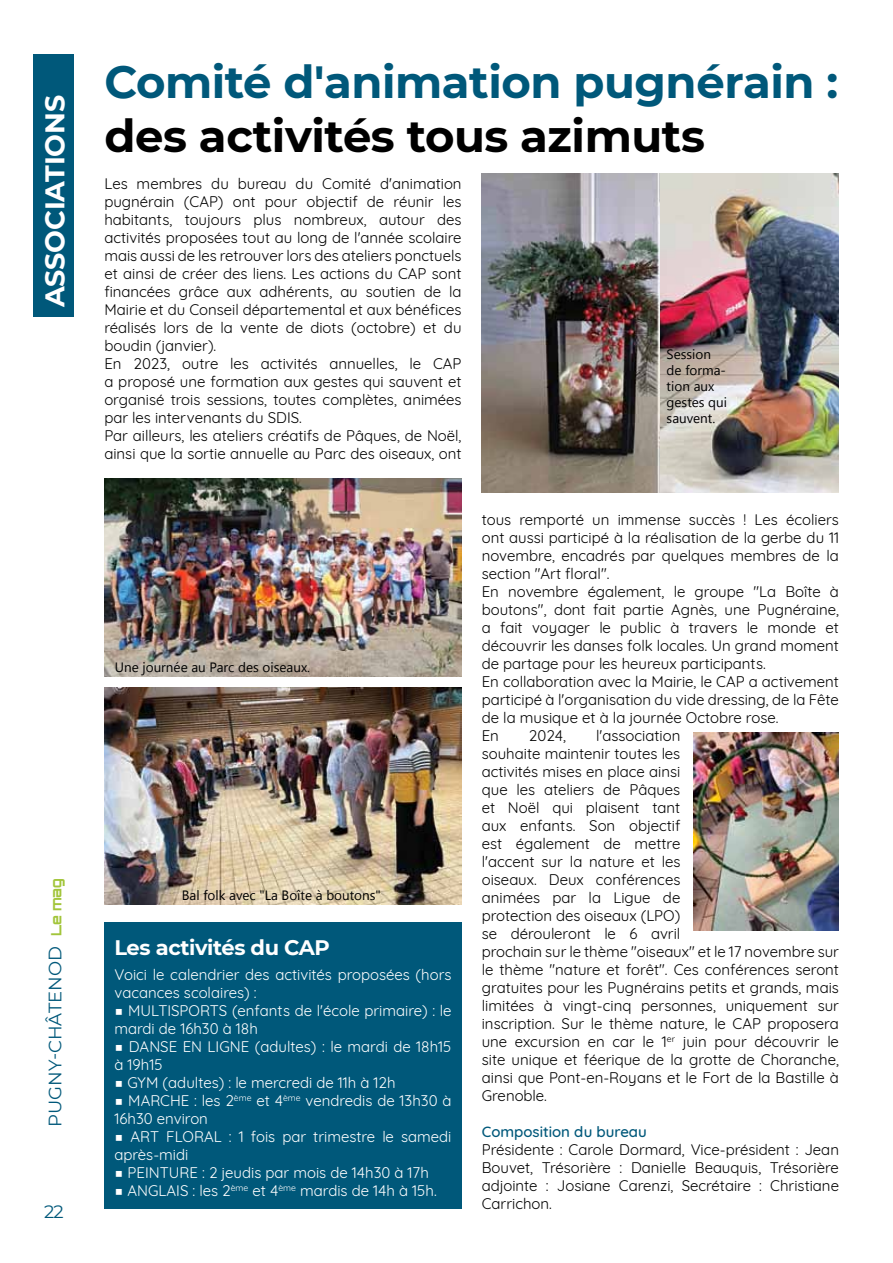
<style>
.page{position:relative;width:893px;height:1263px;background:#fff}
.page>*{position:absolute;margin:0;border:0;box-sizing:border-box;transform-origin:0 0}
.t1{font:700 45px "Montserrat";color:#00587a}
.t2{font:700 45px "Montserrat";color:#000}
.t3{font:700 27px "Montserrat";letter-spacing:-.005em;color:#fff}
.t4{font:700 21px "Montserrat";letter-spacing:-.02em;color:#fff}
.t5{font:18px "Montserrat";color:#00587a}
.t6{font:15px/18px "Quicksand";color:#000}
.t7{font:15px/18px "Quicksand";color:#fff}
.t8{font:500 15px "Quicksand";color:#00587a}
.t9{font:13.5px/16.2px "Nirmala UI";color:#000}
.s1{font-family:"Orbitron";font-weight:700;font-size:14.25px;color:#a2c53a}
.s2{font-family:"Montserrat";font-weight:700}
</style>
<div class="page">
<div style="left:33px;top:54px;width:40px;height:263px;background:#00587a"></div>
<img style="left:104px;top:478px;width:358px;height:198px">
<img style="left:482px;top:174px;width:357px;height:319px">
<div style="left:104px;top:922px;width:358px;height:287px;background:#00587a"></div>
<img style="left:104px;top:688px;width:358px;height:216px">
<img style="left:693px;top:733px;width:146px;height:197px">
<h2 class="t3" style="left:35px;top:307px;width:214px;rotate:-90deg">assoCiations</h2>
<p class="t5" style="left:43px;top:1127px;width:250px;rotate:-90deg">Pugny-châtenod <span class="s1">Le mag</span></p>
<p class="t5" style="left:44px;top:1204px;width:21px">22</p>
<h1 class="t1" style="left:104px;top:49px;width:735px">Comité d'animation pugnérain :</h1>
<h1 class="t2" style="left:104px;top:103px;width:602px">des activités tous azimuts</h1>
<p class="t6" style="left:104px;top:175px;width:359px">Les membres du bureau du Comité d'animation pugnérain (CAP) ont pour objectif de réunir les habitants, toujours plus nombreux, autour des activités proposées tout au long de l'année scolaire mais aussi de les retrouver lors des ateliers ponctuels et ainsi de créer des liens. Les actions du CAP sont financées grâce aux adhérents, au soutien de la Mairie et du Conseil départemental et aux bénéfices réalisés lors de la vente de diots (octobre) et du boudin (janvier).<br>En 2023, outre les activités annuelles, le CAP a proposé une formation aux gestes qui sauvent et organisé trois sessions, toutes complètes, animées par les intervenants du SDIS.<br>Par ailleurs, les ateliers créatifs de Pâques, de Noël, ainsi que la sortie annuelle au Parc des oiseaux, ont</p>
<p class="t9" style="left:667px;top:347px;width:62px">Session de forma&shy;tion aux gestes qui sauvent.</p>
<p class="t9" style="left:115px;top:660px;width:197px">Une journée au Parc des oiseaux.</p>
<p class="t9" style="left:182px;top:888px;width:201px">Bal folk avec "La Boîte à boutons"</p>
<h3 class="t4" style="left:114px;top:932px;width:217px">les activités du CaP</h3>
<p class="t7" style="left:114px;top:966px;width:339px">Voici le calendrier des activités proposées (hors vacances scolaires) :</p>
<p class="t7" style="left:114px;top:1002px;width:339px"><span class="s2">■</span> MULTISPORTS (enfants de l'école primaire) : le mardi de 16h30 à 18h</p>
<p class="t7" style="left:114px;top:1038px;width:339px"><span class="s2">■</span> DANSE EN LIGNE (adultes) : le mardi de 18h15 à 19h15</p>
<p class="t7" style="left:114px;top:1074px;width:283px"><span class="s2">■</span> GYM (adultes) : le mercredi de 11h à 12h</p>
<p class="t7" style="left:114px;top:1092px;width:339px"><span class="s2">■</span> MARCHE : les 2<sup>ème</sup> et 4<sup>ème</sup> vendredis de 13h30 à<br>16h30 environ</p>
<p class="t7" style="left:114px;top:1128px;width:339px"><span class="s2">■</span> ART FLORAL : 1 fois par trimestre le samedi après-midi</p>
<p class="t7" style="left:114px;top:1164px;width:316px"><span class="s2">■</span> PEINTURE : 2 jeudis par mois de 14h30 à 17h</p>
<p class="t7" style="left:114px;top:1182px;width:324px"><span class="s2">■</span> ANGLAIS : les 2<sup>ème</sup> et 4<sup>ème</sup> mardis de 14h à 15h.</p>
<p class="t6" style="left:482px;top:511px;width:359px">tous remporté un immense succès ! Les écoliers ont aussi participé à la réalisation de la gerbe du 11 novembre, encadrés par quelques membres de la section "Art floral".<br>En novembre également, le groupe "La Boîte à boutons", dont fait partie Agnès, une Pugnéraine, a fait voyager le public à travers le monde et découvrir les danses folk locales. Un grand moment de partage pour les heureux participants.<br>En collaboration avec la Mairie, le CAP a activement participé à l'organisation du vide dressing, de la Fête de la musique et à la journée Octobre rose.<br>En</p>
<p class="t6" style="left:482px;top:727px;width:359px;text-indent:114px">l'association<br>souhaite maintenir toutes les<br>activités mises en place ainsi<br>que les ateliers de Pâques<br>et Noël qui plaisent tant<br>aux enfants. Son objectif<br>est également de mettre<br>l'accent sur la nature et les<br>oiseaux. Deux conférences<br>animées par la Ligue de<br>protection des oiseaux (LPO)<br>se dérouleront le 6 avril<br>prochain sur le thème "oiseaux" et le 17 novembre sur le thème "nature et forêt". Ces conférences seront gratuites pour les Pugnérains petits et grands, mais limitées à vingt-cinq personnes, uniquement sur inscription. Sur le thème nature, le CAP proposera une excursion en car le 1<sup>er</sup> juin pour découvrir le site unique et féerique de la grotte de Choranche, ainsi que Pont-en-Royans et le Fort de la Bastille à Grenoble.</p>
<p class="t8" style="left:482px;top:1124px;width:166px">Composition du bureau</p>
<p class="t6" style="left:482px;top:1141px;width:359px;text-align:justify">Présidente : Carole Dormard, Vice-président : Jean Bouvet, Trésorière : Danielle Beauquis, Trésorière adjointe : Josiane Carenzi, Secrétaire : Christiane Carrichon.</p>
<p class="t6" style="left:529px;top:727px;width:39px">2024,</p>
</div>
